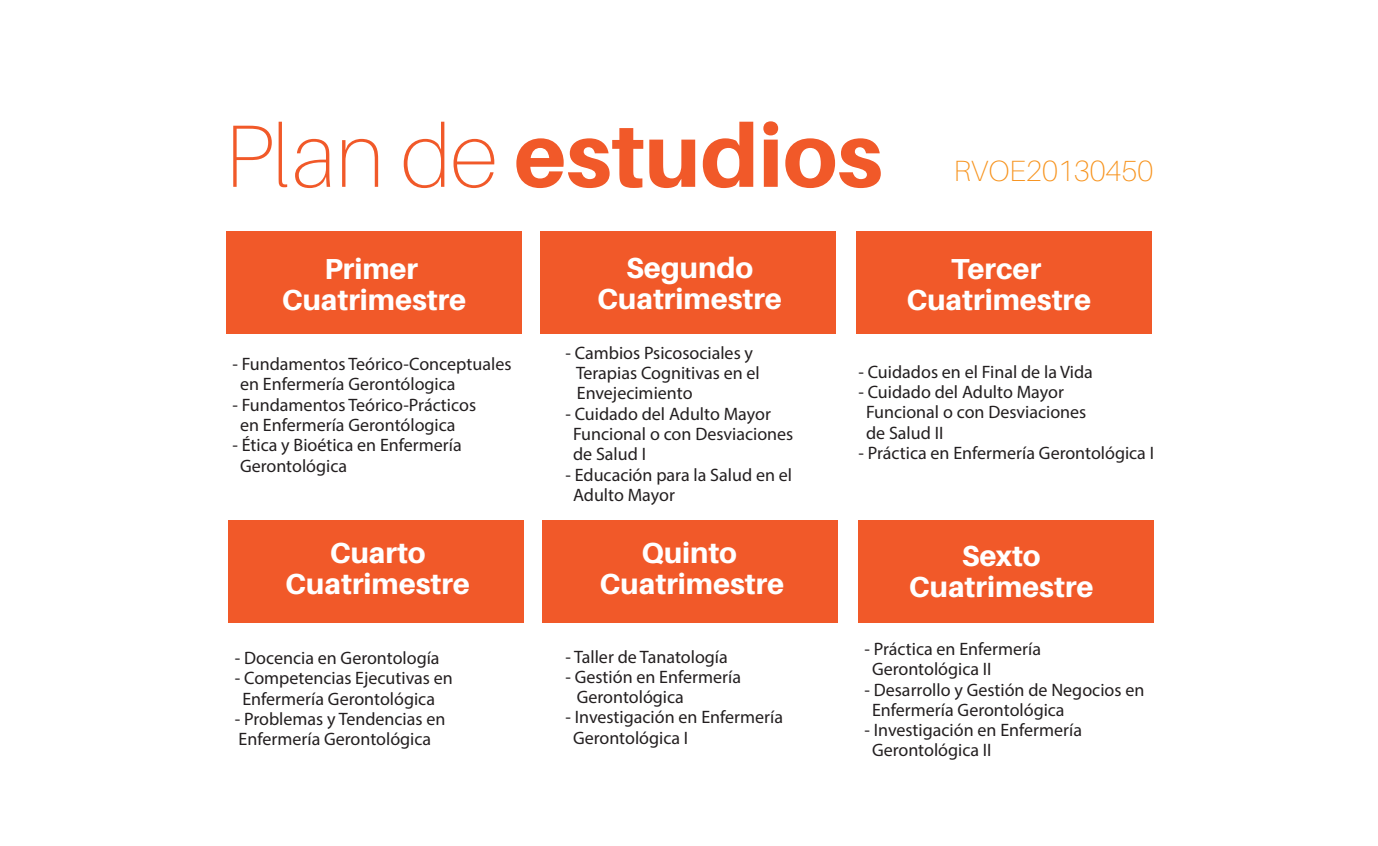
<style>
.page{position:relative;width:1378px;height:846px;background:#fff}
.page>*{position:absolute;margin:0;border:0;box-sizing:border-box;transform-origin:0 0}
.t1{font:800 88.42px "Aileron";color:#f15929}
.t2{font:100 29.25px "Aileron";color:#f7931d}
.t3{font:800 29.03px/30.8px "Aileron";color:#fff;text-align:center}
.t4{font:18px/20.2px "Myriad Pro";color:#231f20}
.s1{font-weight:100}
</style>
<div class="page">
<div style="left:226px;top:231px;width:296px;height:102px;background:#f15929"></div>
<div style="left:540px;top:231px;width:296px;height:102px;background:#f15929"></div>
<div style="left:856px;top:231px;width:295px;height:102px;background:#f15929"></div>
<div style="left:228px;top:520px;width:296px;height:102px;background:#f15929"></div>
<div style="left:542px;top:520px;width:296px;height:102px;background:#f15929"></div>
<div style="left:858px;top:520px;width:296px;height:102px;background:#f15929"></div>
<h1 class="t1" style="left:225px;top:106px;width:659px"><span class="s1">Plan de</span> estudios</h1>
<h2 class="t2" style="left:954px;top:155px;width:201px">RVOE20130450</h2>
<h3 class="t3" style="left:282px;top:253px;width:186px">Primer<br>Cuatrimestre</h3>
<h3 class="t3" style="left:597px;top:253px;width:186px">Segundo<br>Cuatrimestre</h3>
<h3 class="t3" style="left:906px;top:253px;width:186px">Tercer<br>Cuatrimestre</h3>
<p class="t4" style="left:240px;top:354px;width:273px;text-indent:-8px">- Fundamentos Teórico-Conceptuales en Enfermería Gerontólogica</p>
<p class="t4" style="left:240px;top:394px;width:238px;text-indent:-8px">- Fundamentos Teórico-Prácticos en Enfermería Gerontólogica</p>
<p class="t4" style="left:240px;top:435px;width:223px;text-indent:-8px">- Ética y Bioética en Enfermería<br>Gerontológica</p>
<p class="t4" style="left:576px;top:342px;width:185px;text-indent:-11px">- Cambios Psicosociales y<br>Terapias Cognitivas en el<br>Envejecimiento</p>
<p class="t4" style="left:573px;top:403px;width:222px;text-indent:-8px">- Cuidado del Adulto Mayor<br>Funcional o con Desviaciones de Salud I</p>
<p class="t4" style="left:573px;top:464px;width:221px;text-indent:-8px">- Educación para la Salud en el<br>Adulto Mayor</p>
<p class="t4" style="left:858px;top:361px;width:236px">- Cuidados en el Final de la Vida</p>
<p class="t4" style="left:866px;top:381px;width:222px;text-indent:-8px">- Cuidado del Adulto Mayor<br>Funcional o con Desviaciones de Salud II</p>
<p class="t4" style="left:858px;top:442px;width:297px">- Práctica en Enfermería Gerontológica I</p>
<h3 class="t3" style="left:285px;top:537px;width:186px">Cuarto<br>Cuatrimestre</h3>
<h3 class="t3" style="left:599px;top:537px;width:186px">Quinto<br>Cuatrimestre</h3>
<h3 class="t3" style="left:909px;top:540px;width:186px">Sexto<br>Cuatrimestre</h3>
<p class="t4" style="left:235px;top:647px;width:206px">- Docencia en Gerontología</p>
<p class="t4" style="left:235px;top:667px;width:220px;text-align:center">- Competencias Ejecutivas en<br>Enfermería Gerontológica</p>
<p class="t4" style="left:235px;top:708px;width:212px">- Problemas y Tendencias en<br>Enfermería Gerontológica</p>
<p class="t4" style="left:565px;top:646px;width:164px">- Taller de Tanatología</p>
<p class="t4" style="left:577px;top:666px;width:166px;text-indent:-11px">- Gestión en Enfermería<br>Gerontológica</p>
<p class="t4" style="left:573px;top:706px;width:211px;text-indent:-8px">- Investigación en Enfermería<br>Gerontológica I</p>
<p class="t4" style="left:872px;top:638px;width:171px;text-indent:-8px">- Práctica en Enfermería<br>Gerontológica II</p>
<p class="t4" style="left:872px;top:679px;width:274px;text-indent:-8px">- Desarrollo y Gestión de Negocios en<br>Enfermería Gerontológica</p>
<p class="t4" style="left:872px;top:719px;width:211px;text-indent:-8px">- Investigación en Enfermería<br>Gerontológica II</p>
</div>
